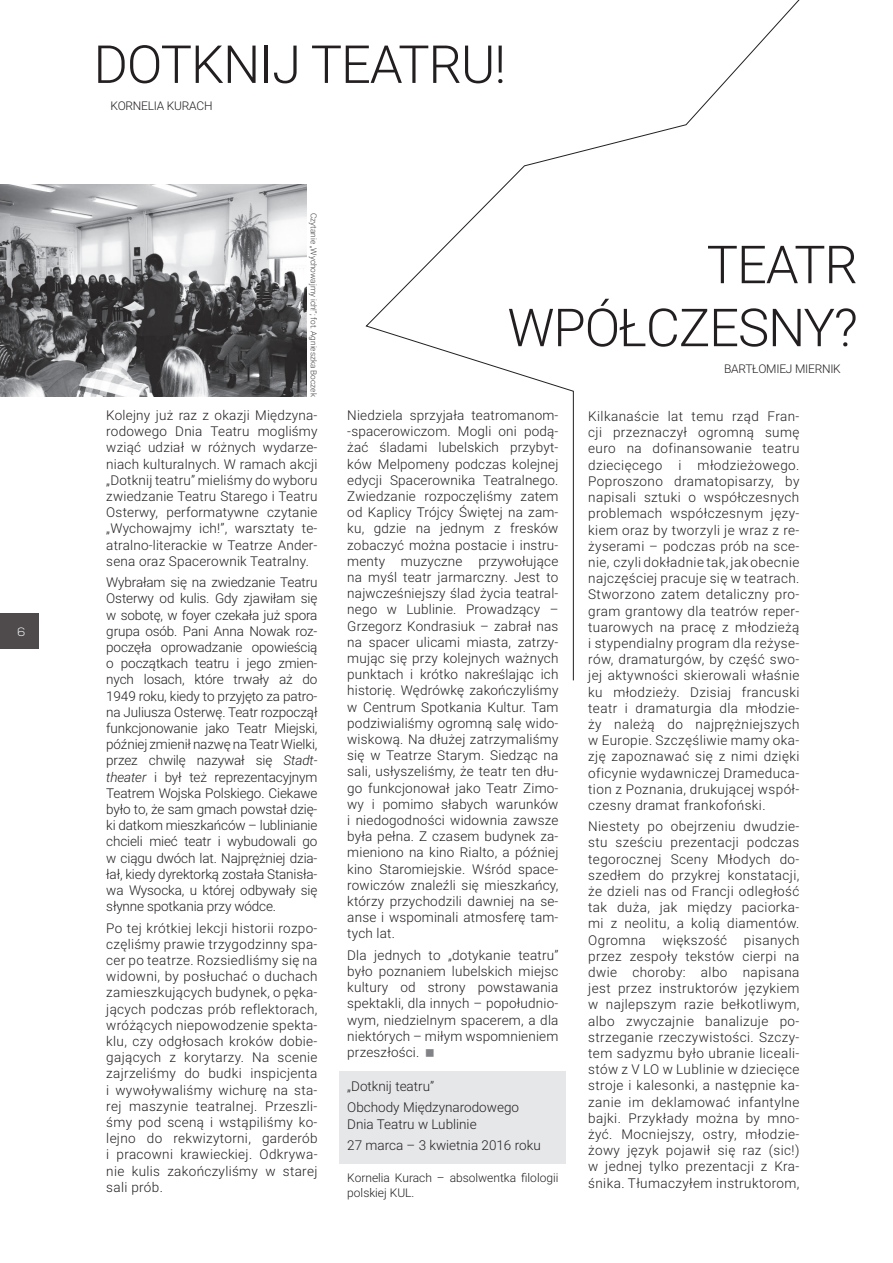
<style>
.page{position:relative;width:893px;height:1263px;background:#fff}
.page>*{position:absolute;margin:0;border:0;box-sizing:border-box;transform-origin:0 0}
.t1{font:300 52.5px/63px "Roboto";letter-spacing:-.02em;color:#231f20;text-align:right}
.t2{font:300 13.5px/16.2px "Roboto";letter-spacing:.015em;color:#231f20;text-align:justify}
.t3{font:300 12px/14.4px "Roboto";color:#231f20}
.t4{font:300 12px "Roboto";letter-spacing:-.02em;color:#231f20}
.t5{font:300 12px "Nexa";color:#fff}
.t6{font:300 8.25px "Roboto";color:#3e3e3f}
.s1{font-style:italic}
</style>
<div class="page">
<div style="left:0;top:614px;width:39px;height:35px;background:#4f4b4c"></div>
<div style="left:339px;top:1071px;width:227px;height:93px;background:#e6e7e9"></div>
<img style="left:0;top:184px;width:306px;height:212px">
<svg style="left:365px;top:0;width:435px;height:681px"></svg>
<p class="t5" style="left:18px;top:625px;width:9px">6</p>
<h1 class="t1" style="left:94px;top:31px;width:414px">DOTKNIJ TEATRU!</h1>
<p class="t4" style="left:111px;top:97px;width:103px">KORNELIA KURACH</p>
<p class="t6" style="left:320px;top:213px;width:185px;rotate:90deg">Czytanie „Wychowajmy ich!”; fot. Agnieszka Boczek</p>
<p class="t2" style="left:106px;top:407px;width:213px">Kolejny już raz z okazji Międzyna&shy;rodowego Dnia Teatru mogliśmy wziąć udział w różnych wydarze&shy;niach kulturalnych. W ramach akcji „Dotknij teatru” mieliśmy do wyboru zwiedzanie Teatru Starego i Teatru Osterwy, performatywne czytanie „Wychowajmy ich!”, warsztaty te&shy;atralno-literackie w Teatrze Ander&shy;sena oraz Spacerownik Teatralny.</p>
<p class="t2" style="left:106px;top:574px;width:213px">Wybrałam się na zwiedzanie Teatru Osterwy od kulis. Gdy zjawiłam się w sobotę, w foyer czekała już spora grupa osób. Pani Anna Nowak roz&shy;poczęła oprowadzanie opowieścią o początkach teatru i jego zmien&shy;nych losach, które trwały aż do 1949 roku, kiedy to przyjęto za patro&shy;na Juliusza Osterwę. Teatr rozpoczął funkcjonowanie jako Teatr Miejski, później zmienił nazwę na Teatr Wielki, przez chwilę nazywał się <span class="s1">Stadt&shy;theater</span> i był też reprezentacyjnym Teatrem Wojska Polskiego. Ciekawe było to, że sam gmach powstał dzię&shy;ki datkom mieszkańców – lublinianie chcieli mieć teatr i wybudowali go w ciągu dwóch lat. Najprężniej dzia&shy;łał, kiedy dyrektorką została Stanisła&shy;wa Wysocka, u której odbywały się słynne spotkania przy wódce.</p>
<p class="t2" style="left:106px;top:919px;width:213px">Po tej krótkiej lekcji historii rozpo&shy;częliśmy prawie trzygodzinny spa&shy;cer po teatrze. Rozsiedliśmy się na widowni, by posłuchać o duchach zamieszkujących budynek, o pęka&shy;jących podczas prób reflektorach, wróżących niepowodzenie spekta&shy;klu, czy odgłosach kroków dobie&shy;gających z korytarzy. Na scenie zajrzeliśmy do budki inspicjenta i wywoływaliśmy wichurę na sta&shy;rej maszynie teatralnej. Przeszli&shy;śmy pod sceną i wstąpiliśmy ko&shy;lejno do rekwizytorni, garderób i pracowni krawieckiej. Odkrywa&shy;nie kulis zakończyliśmy w starej sali prób.</p>
<h1 class="t1" style="left:507px;top:231px;width:352px">TEATR<br>WPÓŁCZESNY?</h1>
<p class="t4" style="left:724px;top:361px;width:118px">BARTŁOMIEJ MIERNIK</p>
<p class="t2" style="left:347px;top:407px;width:213px">Niedziela sprzyjała teatromanom--spacerowiczom. Mogli oni podą&shy;żać śladami lubelskich przybyt&shy;ków Melpomeny podczas kolejnej edycji Spacerownika Teatralnego.<br>Zwiedzanie rozpoczęliśmy zatem od Kaplicy Trójcy Świętej na zam&shy;ku, gdzie na jednym z fresków zobaczyć można postacie i instru&shy;menty muzyczne przywołujące na myśl teatr jarmarczny. Jest to najwcześniejszy ślad życia teatral&shy;nego w Lublinie. Prowadzący – Grzegorz Kondrasiuk – zabrał nas na spacer ulicami miasta, zatrzy&shy;mując się przy kolejnych ważnych punktach i krótko nakreślając ich historię. Wędrówkę zakończyliśmy w Centrum Spotkania Kultur. Tam podziwialiśmy ogromną salę wido&shy;wiskową. Na dłużej zatrzymaliśmy się w Teatrze Starym. Siedząc na sali, usłyszeliśmy, że teatr ten dłu&shy;go funkcjonował jako Teatr Zimo&shy;wy i pomimo słabych warunków i niedogodności widownia zawsze była pełna. Z czasem budynek za&shy;mieniono na kino Rialto, a później kino Staromiejskie. Wśród space&shy;rowiczów znaleźli się mieszkańcy, którzy przychodzili dawniej na se&shy;anse i wspominali atmosferę tam&shy;tych lat.</p>
<p class="t2" style="left:347px;top:946px;width:213px">Dla jednych to „dotykanie teatru” było poznaniem lubelskich miejsc kultury od strony powstawania spektakli, dla innych – popołudnio&shy;wym, niedzielnym spacerem, a dla niektórych – miłym wspomnieniem przeszłości.</p>
<p class="t2" style="left:347px;top:1075px;width:173px;line-height:21.3px">„Dotknij teatru”<br>Obchody Międzynarodowego</p>
<p class="t2" style="left:347px;top:1112px;width:195px;line-height:21.3px">Dnia Teatru w Lublinie<br>27 marca – 3 kwietnia 2016 roku</p>
<p class="t3" style="left:347px;top:1170px;width:213px">Kornelia Kurach – absolwentka filologii polskiej KUL.</p>
<p class="t2" style="left:588px;top:408px;width:213px">Kilkanaście lat temu rząd Fran&shy;cji przeznaczył ogromną sumę euro na dofinansowanie teatru dziecięcego i młodzieżowego.<br>Poproszono dramatopisarzy, by napisali sztuki o współczesnych problemach współczesnym języ&shy;kiem oraz by tworzyli je wraz z re&shy;żyserami – podczas prób na sce&shy;nie, czyli dokładnie tak, jak obecnie najczęściej pracuje się w teatrach.<br>Stworzono zatem detaliczny pro&shy;gram grantowy dla teatrów reper&shy;tuarowych na pracę z młodzieżą i stypendialny program dla reżyse&shy;rów, dramaturgów, by część swo&shy;jej aktywności skierowali właśnie ku młodzieży. Dzisiaj francuski teatr i dramaturgia dla młodzie&shy;ży należą do najprężniejszych w Europie. Szczęśliwie mamy oka&shy;zję zapoznawać się z nimi dzięki oficynie wydawniczej Drameduca&shy;tion z Poznania, drukującej współ&shy;czesny dramat frankofoński.</p>
<p class="t2" style="left:588px;top:818px;width:213px">Niestety po obejrzeniu dwudzie&shy;stu sześciu prezentacji podczas tegorocznej Sceny Młodych do&shy;szedłem do przykrej konstatacji, że dzieli nas od Francji odległość tak duża, jak między paciorka&shy;mi z neolitu, a kolią diamentów.<br>Ogromna większość pisanych przez zespoły tekstów cierpi na dwie choroby: albo napisana jest przez instruktorów językiem w najlepszym razie bełkotliwym, albo zwyczajnie banalizuje po&shy;strzeganie rzeczywistości. Szczy&shy;tem sadyzmu było ubranie liceali&shy;stów z V LO w Lublinie w dziecięce stroje i kalesonki, a następnie ka&shy;zanie im deklamować infantylne bajki. Przykłady można by mno&shy;żyć. Mocniejszy, ostry, młodzie&shy;żowy język pojawił się raz (sic!) w jednej tylko prezentacji z Kra&shy;śnika. Tłumaczyłem instruktorom,</p>
</div>
